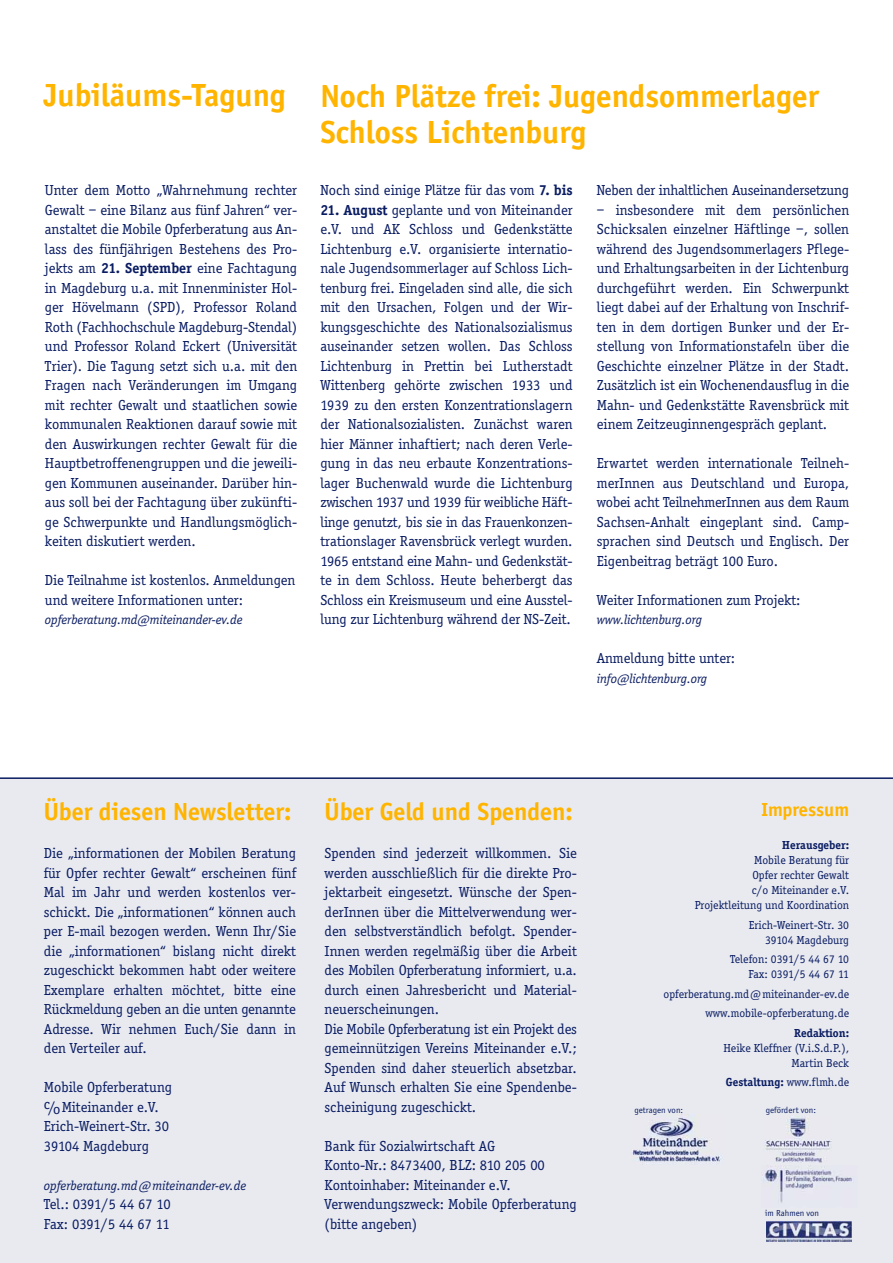
<style>
.page{position:relative;width:893px;height:1263px;background:#fff}
.page>*{position:absolute;margin:0;border:0;box-sizing:border-box;transform-origin:0 0}
.t1{font:700 33px/36px "Officina Sans";color:#ffb400}
.t2{font:700 25.5px "Officina Sans";color:#ffb400}
.t3{font:700 19.5px "Officina Sans";color:#ffb400}
.t4{font:15px/19.5px "Officina Serif";color:#0a1c62;text-align:justify}
.t5{font:italic 13.5px "Officina Serif";letter-spacing:-.005em;color:#0a1c62}
.t6{font:12px/15px "Officina Serif";color:#0a1c62;text-align:right}
.t7{font:700 12px "Officina Serif";color:#0a1c62}
.t8{font:9px "Officina Sans";color:#0a1c62}
.s1{font-weight:700}
.s2{font-weight:400}
</style>
<div class="page">
<div style="left:0;top:778px;width:892px;height:485px;background:#e8eaf0"></div>
<img style="left:761px;top:1166px;width:93px;height:37px">
<img style="left:766px;top:1221px;width:85px;height:21px">
<img style="left:631px;top:1114px;width:90px;height:50px">
<img style="left:763px;top:1118px;width:68px;height:44px">
<hr style="left:0;top:777px;width:892px;height:2px;background:#0a1c62">
<h1 class="t1" style="left:320px;top:81px;width:500px;text-indent:-276px">Jubiläums-Tagung Noch Plätze frei: Jugendsommerlager<br>Schloss Lichtenburg</h1>
<p class="t4" style="left:320px;top:181px;width:254px">Noch sind einige Plätze für das vom <span class="s1">7. bis</span></p>
<p class="t4" style="left:320px;top:201px;width:254px"><span class="s1">21. August</span> geplante und von Miteinander e.V. und AK Schloss und Gedenkstätte Lichtenburg e.V. organisierte internatio&shy;nale Jugendsommerlager auf Schloss Lich&shy;tenburg frei. Eingeladen sind alle, die sich mit den Ursachen, Folgen und der Wir&shy;kungsgeschichte des Nationalsozialismus auseinander setzen wollen. Das Schloss Lichtenburg in Prettin bei Lutherstadt Wittenberg gehörte zwischen 1933 und 1939 zu den ersten Konzentrationslagern der Nationalsozialisten. Zunächst waren hier Männer inhaftiert; nach deren Verle&shy;gung in das neu erbaute Konzentrations&shy;lager Buchenwald wurde die Lichtenburg zwischen 1937 und 1939 für weibliche Häft&shy;linge genutzt, bis sie in das Frauenkonzen&shy;trationslager Ravensbrück verlegt wurden.<br>1965 entstand eine Mahn- und Gedenkstät&shy;te in dem Schloss. Heute beherbergt das Schloss ein Kreismuseum und eine Ausstel&shy;lung zur Lichtenburg während der NS-Zeit.</p>
<p class="t4" style="left:45px;top:181px;width:254px">Unter dem Motto „Wahrnehmung rechter Gewalt – eine Bilanz aus fünf Jahren“ ver&shy;anstaltet die Mobile Opferberatung aus An&shy;lass des fünfjährigen Bestehens des Pro&shy;jekts am <span class="s1">21. September</span> eine Fachtagung in Magdeburg u.a. mit Innenminister Hol&shy;ger Hövelmann (SPD), Professor Roland Roth (Fachhochschule Magdeburg-Stendal) und Professor Roland Eckert (Universität Trier). Die Tagung setzt sich u.a. mit den Fragen nach Veränderungen im Umgang mit rechter Gewalt und staatlichen sowie kommunalen Reaktionen darauf sowie mit den Auswirkungen rechter Gewalt für die Hauptbetroffenengruppen und die jeweili&shy;gen Kommunen auseinander. Darüber hin&shy;aus soll bei der Fachtagung über zukünfti&shy;ge Schwerpunkte und Handlungsmöglich&shy;keiten diskutiert werden.</p>
<p class="t4" style="left:45px;top:571px;width:252px">Die Teilnahme ist kostenlos. Anmeldungen und weitere Informationen unter:</p>
<p class="t5" style="left:45px;top:614px;width:199px">opferberatung.md@miteinander-ev.de</p>
<p class="t4" style="left:597px;top:181px;width:254px">Neben der inhaltlichen Auseinandersetzung</p>
<p class="t4" style="left:597px;top:201px;width:254px">– insbesondere mit dem persönlichen Schicksalen einzelner Häftlinge –, sollen während des Jugendsommerlagers Pflege&shy;und Erhaltungsarbeiten in der Lichtenburg durchgeführt werden. Ein Schwerpunkt liegt dabei auf der Erhaltung von Inschrif&shy;ten in dem dortigen Bunker und der Er&shy;stellung von Informationstafeln über die Geschichte einzelner Plätze in der Stadt.<br>Zusätzlich ist ein Wochenendausflug in die Mahn- und Gedenkstätte Ravensbrück mit einem Zeitzeuginnengespräch geplant.</p>
<p class="t4" style="left:597px;top:454px;width:254px">Erwartet werden internationale Teilneh&shy;merInnen aus Deutschland und Europa, wobei acht TeilnehmerInnen aus dem Raum Sachsen-Anhalt eingeplant sind. Camp&shy;sprachen sind Deutsch und Englisch. Der Eigenbeitrag beträgt 100 Euro.</p>
<p class="t4" style="left:597px;top:591px;width:205px">Weiter Informationen zum Projekt:</p>
<p class="t5" style="left:597px;top:614px;width:107px">www.lichtenburg.org</p>
<p class="t4" style="left:597px;top:649px;width:140px">Anmeldung bitte unter:</p>
<p class="t5" style="left:597px;top:673px;width:112px">info@lichtenburg.org</p>
<h2 class="t2" style="left:44px;top:802px;width:249px">Über diesen Newsletter:</h2>
<p class="t4" style="left:44px;top:844px;width:254px">Die „informationen der Mobilen Beratung für Opfer rechter Gewalt“ erscheinen fünf Mal im Jahr und werden kostenlos ver&shy;schickt. Die „informationen“ können auch per E-mail bezogen werden. Wenn Ihr/Sie die „informationen“ bislang nicht direkt zugeschickt bekommen habt oder weitere Exemplare erhalten möchtet, bitte eine Rückmeldung geben an die unten genannte Adresse. Wir nehmen Euch/Sie dann in den Verteiler auf.</p>
<p class="t4" style="left:44px;top:1078px;width:130px;text-align:left">Mobile Opferberatung c/oMiteinander e.V.<br>Erich-Weinert-Str. 30<br>39104 Magdeburg</p>
<p class="t5" style="left:44px;top:1180px;width:204px">opferberatung.md@miteinander-ev.de</p>
<p class="t4" style="left:44px;top:1195px;width:128px">Tel.: 0391/5 44 67 10<br>Fax: 0391/5 44 67 11</p>
<h2 class="t2" style="left:324px;top:802px;width:250px">Über Geld und Spenden:</h2>
<p class="t4" style="left:324px;top:844px;width:254px;text-align:left">Spenden sind jederzeit willkommen. Sie werden ausschließlich für die direkte Pro&shy;jektarbeit eingesetzt. Wünsche der Spen&shy;derInnen über die Mittelverwendung wer&shy;den selbstverständlich befolgt. Spender-Innen werden regelmäßig über die Arbeit des Mobilen Opferberatung informiert, u.a. durch einen Jahresbericht und Material&shy;neuerscheinungen.<br>Die Mobile Opferberatung ist ein Projekt des gemeinnützigen Vereins Miteinander e.V.; Spenden sind daher steuerlich absetzbar.<br>Auf Wunsch erhalten Sie eine Spendenbe&shy;scheinigung zugeschickt.</p>
<p class="t4" style="left:324px;top:1137px;width:254px;text-align:left">Bank für Sozialwirtschaft AG<br>Konto-Nr.: 8473400, BLZ: 810 205 00<br>Kontoinhaber: Miteinander e.V.<br>Verwendungszweck: Mobile Opferberatung (bitte angeben)</p>
<h3 class="t3" style="left:761px;top:801px;width:89px">Impressum</h3>
<p class="t7" style="left:782px;top:841px;width:68px">Herausgeber:</p>
<p class="t6" style="left:694px;top:854px;width:156px">Mobile Beratung für<br>Opfer rechter Gewalt<br>c/o Miteinander e.V.<br>Projektleitung und Koordination</p>
<p class="t6" style="left:748px;top:918px;width:102px">Erich-Weinert-Str. 30<br>39104 Magdeburg</p>
<p class="t6" style="left:730px;top:953px;width:120px">Telefon: 0391/5 44 67 10<br>Fax: 0391/5 44 67 11</p>
<p class="t6" style="left:663px;top:985px;width:187px;line-height:19.5px">opferberatung.md@miteinander-ev.de www.mobile-opferberatung.de</p>
<p class="t7" style="left:794px;top:1028px;width:56px">Redaktion:</p>
<p class="t6" style="left:723px;top:1041px;width:127px">Heike Kleffner (V.i.S.d.P.),<br>Martin Beck</p>
<p class="t7" style="left:726px;top:1078px;width:125px">Gestaltung: <span class="s2">www.flmh.de</span></p>
<p class="t8" style="left:634px;top:1107px;width:50px">getragen von:</p>
<p class="t8" style="left:765px;top:1106px;width:52px">gefördert von:</p>
<p class="t8" style="left:765px;top:1209px;width:55px">im Rahmen von</p>
</div>
